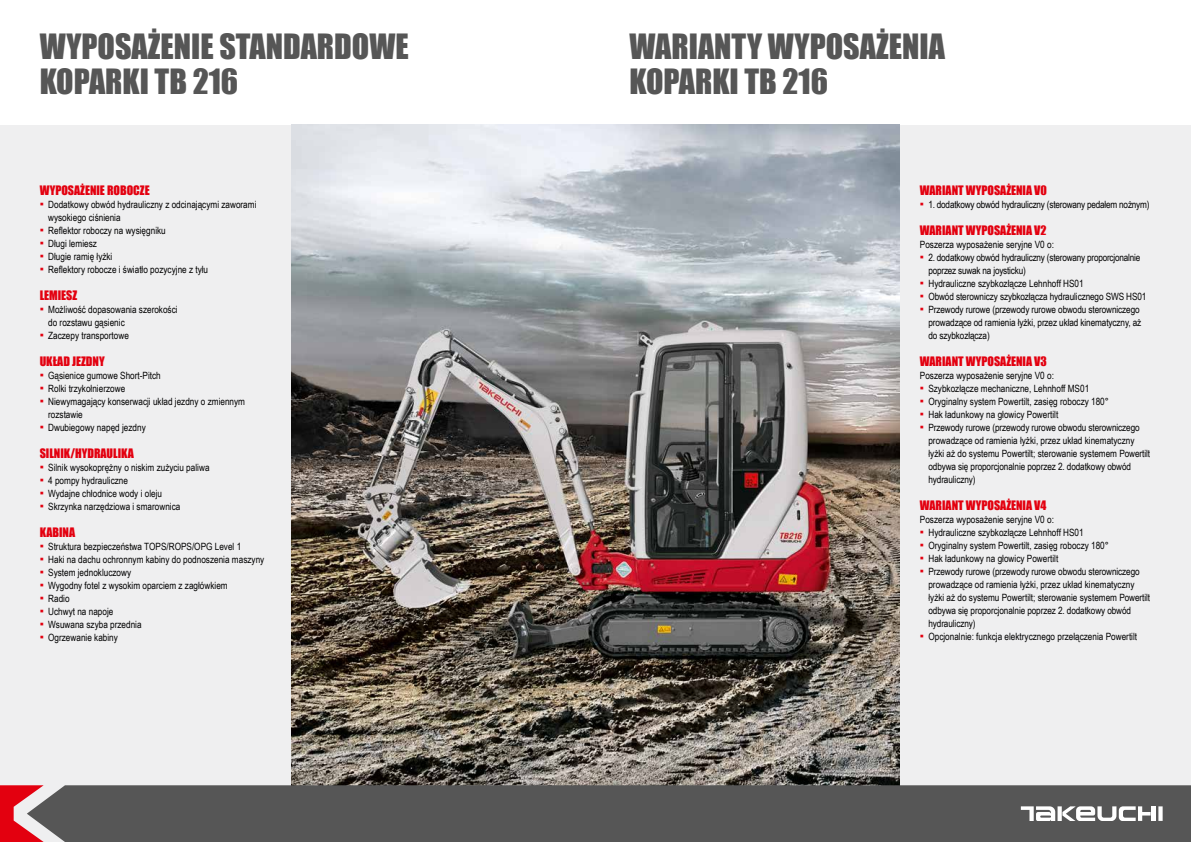
<style>
.page{position:relative;width:1191px;height:842px;background:#fff}
.page>*{position:absolute;margin:0;border:0;box-sizing:border-box;transform-origin:0 0}
.t1{font:32px/35px "Impact";color:#565656}
.t2{font:12px "Impact";color:#e3000f}
.t3{font:10px/13px "Arial Narrow";color:#000}
.t4{font:10px/13px "Arial Narrow";letter-spacing:-.02em;color:#000}
.s1{font-family:"Impact";font-size:12px;color:#e3000f}
</style>
<div class="page">
<div style="left:0;top:125px;width:292px;height:717px;background:#ececed"></div>
<div style="left:899px;top:125px;width:292px;height:717px;background:#ececed"></div>
<img style="left:292px;top:125px;width:607px;height:660px">
<svg style="left:0;top:785px;width:27px;height:57px"></svg>
<div style="left:27px;top:785px;width:1164px;height:57px;background:#565656"></div>
<svg style="left:1158px;top:806px;width:4px;height:15px"></svg>
<hr style="left:1151px;top:806px;width:4px;height:15px;background:#fff">
<svg style="left:1057px;top:806px;width:4px;height:15px"></svg>
<svg style="left:1062px;top:806px;width:88px;height:15px"></svg>
<svg style="left:1020px;top:806px;width:35px;height:15px"></svg>
<h1 class="t1" style="left:40px;top:28px;width:370px">WYPOSAŻENIE STANDARDOWE<br>KOPARKI TB 216</h1>
<p class="t2" style="left:40px;top:181px;width:111px">WYPOSAŻENIE ROBOCZE</p>
<p class="t3" style="left:48px;top:198px;width:210px;text-indent:-9px"><span class="s1">▪</span> Dodatkowy obwód hydrauliczny z odcinającymi zaworami wysokiego ciśnienia</p>
<p class="t3" style="left:40px;top:224px;width:128px"><span class="s1">▪</span> Reflektor roboczy na wysięgniku</p>
<p class="t3" style="left:40px;top:237px;width:59px"><span class="s1">▪</span> Długi lemiesz</p>
<p class="t3" style="left:40px;top:250px;width:74px"><span class="s1">▪</span> Długie ramię łyżki</p>
<p class="t3" style="left:40px;top:263px;width:170px"><span class="s1">▪</span> Reflektory robocze i światło pozycyjne z tyłu</p>
<p class="t2" style="left:40px;top:286px;width:39px">LEMIESZ</p>
<p class="t3" style="left:48px;top:303px;width:131px;text-indent:-9px"><span class="s1">▪</span> Możliwość dopasowania szerokości do rozstawu gąsienic</p>
<p class="t3" style="left:40px;top:329px;width:91px"><span class="s1">▪</span> Zaczepy transportowe</p>
<p class="t2" style="left:40px;top:352px;width:66px">UKŁAD JEZDNY</p>
<p class="t3" style="left:40px;top:369px;width:123px"><span class="s1">▪</span> Gąsienice gumowe Short-Pitch</p>
<p class="t3" style="left:40px;top:382px;width:87px"><span class="s1">▪</span> Rolki trzykołnierzowe</p>
<p class="t3" style="left:48px;top:395px;width:198px;text-indent:-9px"><span class="s1">▪</span> Niewymagający konserwacji układ jezdny o zmiennym rozstawie</p>
<p class="t3" style="left:40px;top:421px;width:108px"><span class="s1">▪</span> Dwubiegowy napęd jezdny</p>
<p class="t2" style="left:40px;top:444px;width:96px">SILNIK/HYDRAULIKA</p>
<p class="t3" style="left:40px;top:461px;width:171px"><span class="s1">▪</span> Silnik wysokoprężny o niskim zużyciu paliwa</p>
<p class="t3" style="left:40px;top:474px;width:90px"><span class="s1">▪</span> 4 pompy hydrauliczne</p>
<p class="t3" style="left:40px;top:487px;width:124px"><span class="s1">▪</span> Wydajne chłodnice wody i oleju</p>
<p class="t3" style="left:40px;top:500px;width:142px"><span class="s1">▪</span> Skrzynka narzędziowa i smarownica</p>
<p class="t2" style="left:40px;top:523px;width:37px">KABINA</p>
<p class="t3" style="left:40px;top:540px;width:203px"><span class="s1">▪</span> Struktura bezpieczeństwa TOPS/ROPS/OPG Level 1</p>
<p class="t3" style="left:40px;top:553px;width:226px"><span class="s1">▪</span> Haki na dachu ochronnym kabiny do podnoszenia maszyny</p>
<p class="t3" style="left:40px;top:566px;width:93px"><span class="s1">▪</span> System jednokluczowy</p>
<p class="t3" style="left:40px;top:579px;width:189px"><span class="s1">▪</span> Wygodny fotel z wysokim oparciem z zagłówkiem</p>
<p class="t3" style="left:40px;top:592px;width:31px"><span class="s1">▪</span> Radio</p>
<p class="t3" style="left:40px;top:605px;width:75px"><span class="s1">▪</span> Uchwyt na napoje</p>
<p class="t3" style="left:40px;top:618px;width:103px"><span class="s1">▪</span> Wsuwana szyba przednia</p>
<p class="t3" style="left:40px;top:631px;width:80px"><span class="s1">▪</span> Ogrzewanie kabiny</p>
<h1 class="t1" style="left:629px;top:28px;width:317px">WARIANTY WYPOSAŻENIA<br>KOPARKI TB 216</h1>
<p class="t2" style="left:920px;top:181px;width:129px">WARIANT WYPOSAŻENIA V0</p>
<p class="t4" style="left:920px;top:198px;width:231px"><span class="s1">▪</span> 1. dodatkowy obwód hydrauliczny (sterowany pedałem nożnym)</p>
<p class="t2" style="left:920px;top:221px;width:128px">WARIANT WYPOSAŻENIA V2</p>
<p class="t3" style="left:920px;top:238px;width:135px">Poszerza wyposażenie seryjne V0 o:</p>
<p class="t4" style="left:928px;top:251px;width:213px;text-indent:-9px"><span class="s1">▪</span> 2. dodatkowy obwód hydrauliczny (sterowany proporcjonalnie poprzez suwak na joysticku)</p>
<p class="t3" style="left:920px;top:277px;width:165px"><span class="s1">▪</span> Hydrauliczne szybkozłącze Lehnhoff HS01</p>
<p class="t3" style="left:920px;top:290px;width:228px"><span class="s1">▪</span> Obwód sterowniczy szybkozłącza hydraulicznego SWS HS01</p>
<p class="t3" style="left:928px;top:303px;width:214px;text-indent:-9px"><span class="s1">▪</span> Przewody rurowe (przewody rurowe obwodu sterowniczego prowadzące od ramienia łyżki, przez układ kinematyczny, aż do szybkozłącza)</p>
<p class="t2" style="left:920px;top:352px;width:129px">WARIANT WYPOSAŻENIA V3</p>
<p class="t3" style="left:920px;top:369px;width:135px">Poszerza wyposażenie seryjne V0 o:</p>
<p class="t3" style="left:920px;top:382px;width:171px"><span class="s1">▪</span> Szybkozłącze mechaniczne, Lehnhoff MS01</p>
<p class="t3" style="left:920px;top:395px;width:190px"><span class="s1">▪</span> Oryginalny system Powertilt, zasięg roboczy 180°</p>
<p class="t3" style="left:920px;top:408px;width:140px"><span class="s1">▪</span> Hak ładunkowy na głowicy Powertilt</p>
<p class="t3" style="left:928px;top:421px;width:223px;text-indent:-9px"><span class="s1">▪</span> Przewody rurowe (przewody rurowe obwodu sterowniczego prowadzące od ramienia łyżki, przez układ kinematyczny łyżki aż do systemu Powertilt; sterowanie systemem Powertilt odbywa się proporcjonalnie poprzez 2. dodatkowy obwód hydrauliczny)</p>
<p class="t2" style="left:920px;top:496px;width:128px">WARIANT WYPOSAŻENIA V4</p>
<p class="t3" style="left:920px;top:513px;width:135px">Poszerza wyposażenie seryjne V0 o:</p>
<p class="t3" style="left:920px;top:526px;width:165px"><span class="s1">▪</span> Hydrauliczne szybkozłącze Lehnhoff HS01</p>
<p class="t3" style="left:920px;top:539px;width:190px"><span class="s1">▪</span> Oryginalny system Powertilt, zasięg roboczy 180°</p>
<p class="t3" style="left:920px;top:552px;width:140px"><span class="s1">▪</span> Hak ładunkowy na głowicy Powertilt</p>
<p class="t3" style="left:928px;top:565px;width:223px;text-indent:-9px"><span class="s1">▪</span> Przewody rurowe (przewody rurowe obwodu sterowniczego prowadzące od ramienia łyżki, przez układ kinematyczny łyżki aż do systemu Powertilt; sterowanie systemem Powertilt odbywa się proporcjonalnie poprzez 2. dodatkowy obwód hydrauliczny)</p>
<p class="t3" style="left:920px;top:630px;width:219px"><span class="s1">▪</span> Opcjonalnie: funkcja elektrycznego przełączenia Powertilt</p>
</div>
